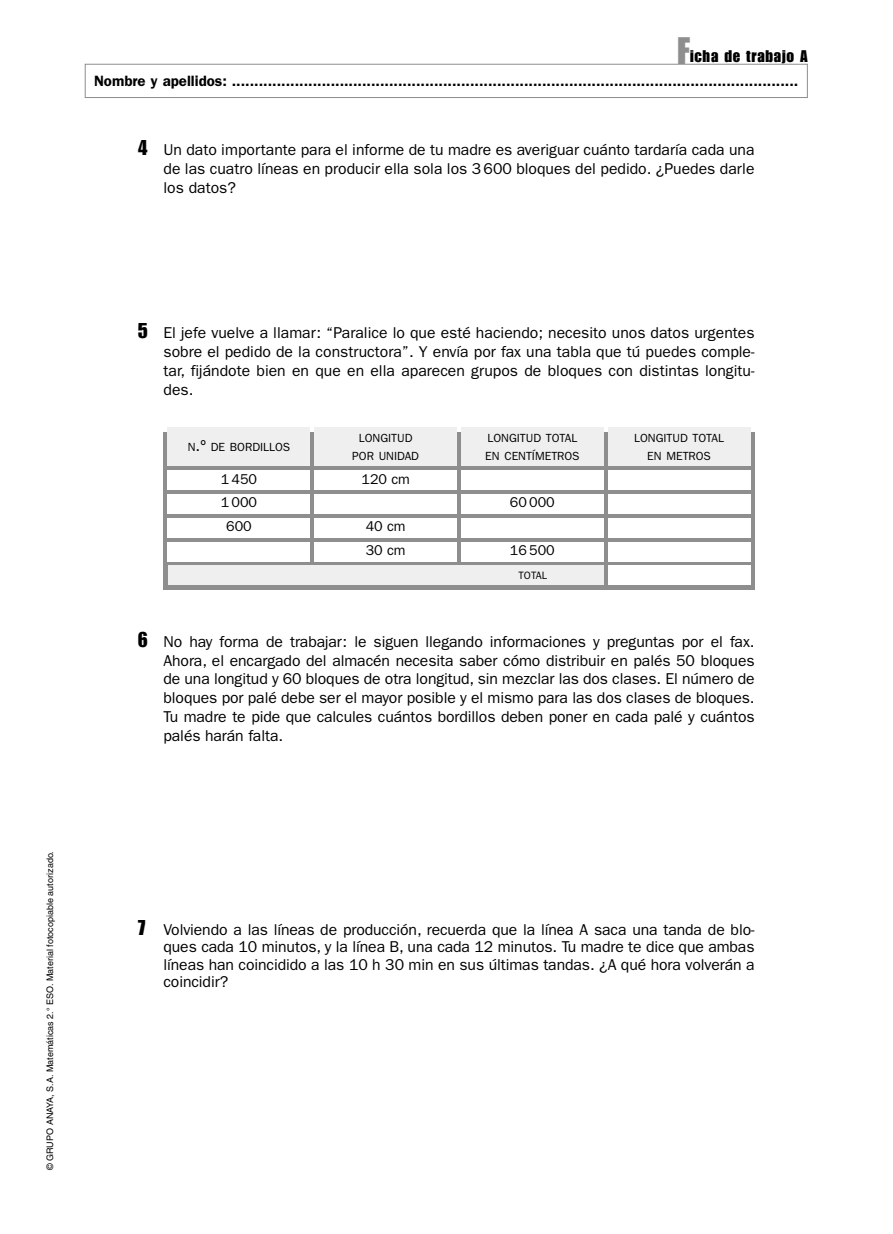
<style>
.page{position:relative;width:893px;height:1234px;background:#fff}
.page>*{position:absolute;margin:0;border:0;box-sizing:border-box;transform-origin:0 0}
.t1{font:37.5px "Impact";color:#8e8e8e}
.t2{font:16.5px "Impact";letter-spacing:.05em;color:#000}
.t3{font:15.75px/18.8px "Franklin Gothic";letter-spacing:-.005em;color:#000;text-align:justify}
.t4{font:600 15px "Franklin Gothic";color:#000}
.t5{font:14.25px/23.9px "Franklin Gothic";color:#000;text-align:center}
.t6{font:11.85px/18px "Franklin Gothic";color:#000;text-align:center}
.t7{font:10.65px "Franklin Gothic";color:#000}
.t8{font:9px "Helvetica";color:#000}
.s1{font-family:"Impact";font-size:21px}
.s2{font-size:15.75px}
</style>
<div class="page">
<div style="left:163px;top:432px;width:592px;height:157px;background:linear-gradient(to right,#8f8f8f,#8d8d8d)"></div>
<div style="left:168px;top:427px;width:142px;height:39px;background:#efefef"></div>
<div style="left:168px;top:494px;width:142px;height:19px;background:#fff"></div>
<div style="left:168px;top:517px;width:142px;height:20px;background:#fff"></div>
<div style="left:314px;top:427px;width:143px;height:39px;background:#efefef"></div>
<div style="left:314px;top:494px;width:143px;height:19px;background:#fff"></div>
<div style="left:314px;top:517px;width:143px;height:20px;background:#fff"></div>
<div style="left:461px;top:427px;width:143px;height:39px;background:#efefef"></div>
<div style="left:461px;top:494px;width:143px;height:19px;background:#fff"></div>
<div style="left:461px;top:517px;width:143px;height:20px;background:#fff"></div>
<div style="left:608px;top:427px;width:142px;height:39px;background:#efefef"></div>
<div style="left:608px;top:494px;width:142px;height:19px;background:#fff"></div>
<div style="left:608px;top:517px;width:142px;height:20px;background:#fff"></div>
<div style="left:168px;top:541px;width:142px;height:20px;background:#fff"></div>
<div style="left:314px;top:541px;width:143px;height:20px;background:#fff"></div>
<div style="left:461px;top:541px;width:143px;height:20px;background:#fff"></div>
<div style="left:608px;top:541px;width:142px;height:20px;background:#fff"></div>
<div style="left:168px;top:565px;width:436px;height:20px;background:#efefef"></div>
<div style="left:608px;top:565px;width:142px;height:20px;background:#fff"></div>
<div style="left:168px;top:470px;width:142px;height:19px;background:#fff"></div>
<div style="left:314px;top:470px;width:143px;height:19px;background:#fff"></div>
<div style="left:461px;top:470px;width:143px;height:19px;background:#fff"></div>
<div style="left:608px;top:470px;width:142px;height:19px;background:#fff"></div>
<div style="left:85px;top:64px;width:723px;height:34px;border:1px solid #8e8e8e"></div>
<h1 class="t1" style="left:678px;top:36px;width:14px">F</h1>
<p class="t2" style="left:690px;top:49px;width:119px">icha de trabajo A</p>
<p class="t4" style="left:94px;top:76px;width:706px">Nombre y apellidos: ..............................................................................................................................</p>
<p class="t3" style="left:163px;top:140px;width:593px;text-indent:-26px"><span class="s1">4</span> Un dato importante para el informe de tu madre es averiguar cuánto tardaría cada una de las cuatro líneas en producir ella sola los 3600 bloques del pedido. ¿Puedes darle los datos?</p>
<p class="t8" style="left:46px;top:1169px;width:320px;rotate:-90deg">© GRUPO ANAYA, S.A. Matemáticas 2.° ESO. Material fotocopiable autorizado.</p>
<p class="t3" style="left:163px;top:323px;width:593px;text-indent:-26px"><span class="s1">5</span> El jefe vuelve a llamar: “Paralice lo que esté haciendo; necesito unos datos urgentes sobre el pedido de la constructora”. Y envía por fax una tabla que tú puedes comple&shy;tar, fijándote bien en que en ella aparecen grupos de bloques con distintas longitu&shy;des.</p>
<p class="t6" style="left:188px;top:437px;width:104px">N<span class="s2">.º</span> DE BORDILLOS</p>
<p class="t6" style="left:352px;top:428px;width:68px">LONGITUD<br>POR UNIDAD</p>
<p class="t5" style="left:221px;top:466px;width:38px">1450</p>
<p class="t5" style="left:361px;top:466px;width:50px">120 cm</p>
<p class="t5" style="left:221px;top:490px;width:38px">1000<br>600</p>
<p class="t5" style="left:366px;top:514px;width:41px">40 cm</p>
<p class="t6" style="left:485px;top:428px;width:96px;text-align:left">LONGITUD TOTAL<br>EN CENTÍMETROS</p>
<p class="t5" style="left:510px;top:490px;width:46px">60000</p>
<p class="t5" style="left:366px;top:538px;width:41px">30 cm</p>
<p class="t5" style="left:510px;top:538px;width:46px">16500</p>
<p class="t7" style="left:519px;top:569px;width:30px">TOTAL</p>
<p class="t6" style="left:634px;top:428px;width:91px">LONGITUD TOTAL<br>EN METROS</p>
<p class="t3" style="left:163px;top:632px;width:593px;text-indent:-26px"><span class="s1">6</span> No hay forma de trabajar: le siguen llegando informaciones y preguntas por el fax.<br>Ahora, el encargado del almacén necesita saber cómo distribuir en palés 50 bloques de una longitud y 60 bloques de otra longitud, sin mezclar las dos clases. El número de bloques por palé debe ser el mayor posible y el mismo para las dos clases de bloques.<br>Tu madre te pide que calcules cuántos bordillos deben poner en cada palé y cuántos palés harán falta.</p>
<p class="t3" style="left:163px;top:920px;width:593px;line-height:17.2px;text-indent:-26px"><span class="s1">7</span> Volviendo a las líneas de producción, recuerda que la línea A saca una tanda de blo&shy;ques cada 10 minutos, y la línea B, una cada 12 minutos. Tu madre te dice que ambas líneas han coincidido a las 10 h 30 min en sus últimas tandas. ¿A qué hora volverán a coincidir?</p>
</div>
